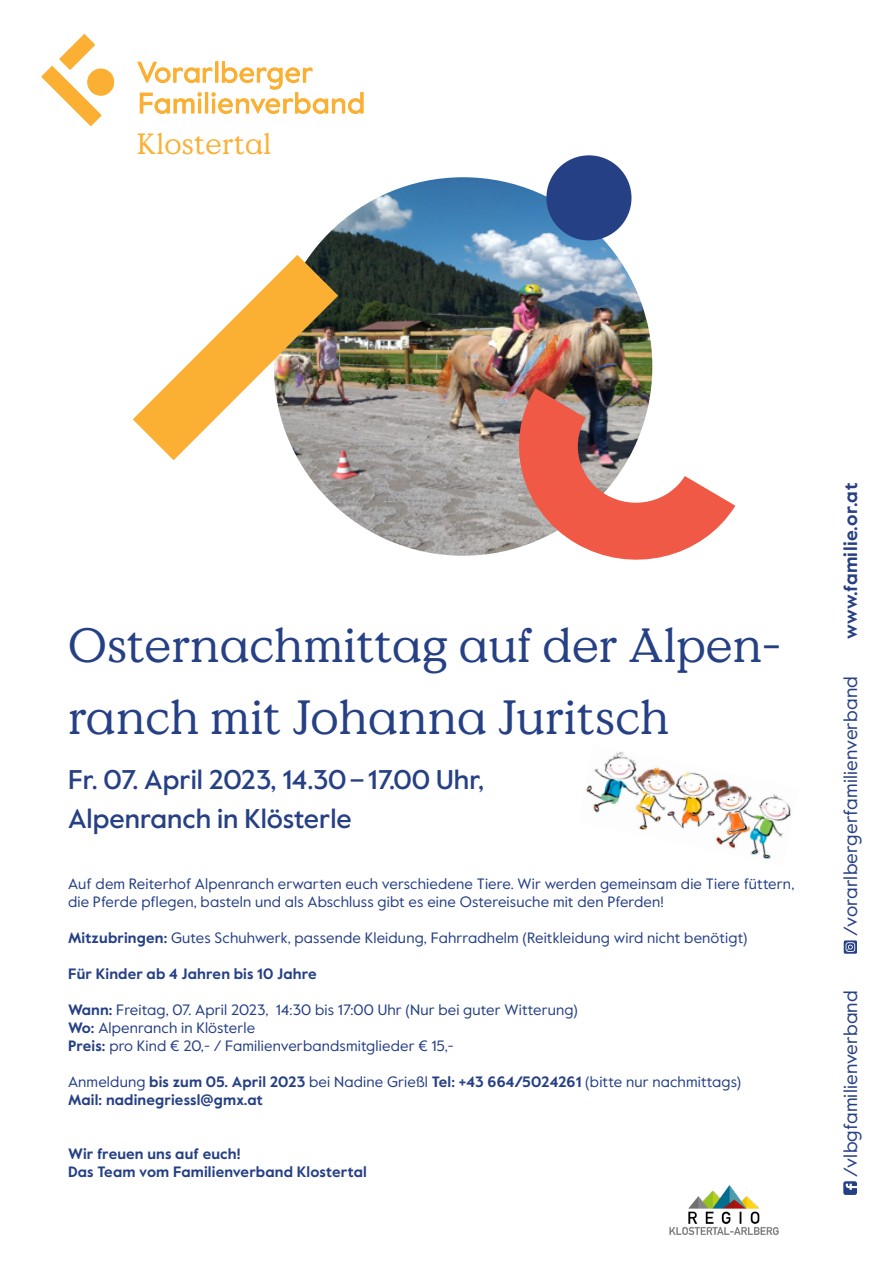
<style>
.page{position:relative;width:893px;height:1263px;background:#fff}
.page>*{position:absolute;margin:0;border:0;box-sizing:border-box;transform-origin:0 0}
.A4_Titel{font:48px/72px "Value Serif Pro";color:#264085}
.A4_Ortsverband_Name{font:29.25px "Value Serif Pro";letter-spacing:.01em;color:#fbb033}
.A4_Datum__Uhrzeit__O{font:500 27px/39px "Value Sans Pro";color:#264085}
.t1{font:18.9px "Value Sans Pro";letter-spacing:.01em;color:#264085}
.t2{font:700 18.9px "Value Sans Pro";letter-spacing:.02em;color:#264085}
.A4_FT_klein__12_16{font:15px/18px "Value Sans Pro";letter-spacing:.01em;color:#264085}
.A4_FT_klein__12_16-2{font:700 15px "Value Sans Pro";letter-spacing:.01em;color:#264085}
.s1{font-weight:700}
</style>
<div class="page">
<svg style="left:843px;top:1181px;width:14px;height:14px"></svg>
<svg style="left:844px;top:940px;width:13px;height:14px"></svg>
<svg style="left:42px;top:34px;width:322px;height:92px"></svg>
<img style="left:669px;top:1185px;width:110px;height:50px">
<img style="left:274px;top:177px;width:378px;height:379px;border-radius:189px">
<svg style="left:502px;top:388px;width:233px;height:172px"></svg>
<svg style="left:133px;top:255px;width:205px;height:205px"></svg>
<div style="left:546px;top:155px;width:85px;height:85px;background:#264085;border-radius:50%"></div>
<img style="left:586px;top:751px;width:205px;height:109px">
<p class="A4_Ortsverband_Name" style="left:137px;top:126px;width:136px">Klostertal</p>
<p class="A4_Titel" style="left:68px;top:610px;width:714px">Osternachmittag auf der Alpen&shy;ranch mit Johanna Juritsch</p>
<p class="A4_Datum__Uhrzeit__O" style="left:68px;top:761px;width:418px">Fr. 07. April 2023, 14.30 – 17.00 Uhr,<br>Alpenranch in Klösterle</p>
<p class="A4_FT_klein__12_16" style="left:68px;top:875px;width:728px">Auf dem Reiterhof Alpenranch erwarten euch verschiedene Tiere. Wir werden gemeinsam die Tiere füttern, die Pferde pflegen, basteln und als Abschluss gibt es eine Ostereisuche mit den Pferden!</p>
<p class="A4_FT_klein__12_16" style="left:68px;top:929px;width:681px"><span class="s1">Mitzubringen:</span> Gutes Schuhwerk, passende Kleidung, Fahrradhelm (Reitkleidung wird nicht benötigt)</p>
<p class="A4_FT_klein__12_16-2" style="left:68px;top:965px;width:250px">Für Kinder ab 4 Jahren bis 10 Jahre</p>
<p class="A4_FT_klein__12_16" style="left:68px;top:1001px;width:511px"><span class="s1">Wann:</span> Freitag, 07. April 2023, 14:30 bis 17:00 Uhr (Nur bei guter Witterung)</p>
<p class="A4_FT_klein__12_16" style="left:68px;top:1019px;width:189px"><span class="s1">Wo:</span> Alpenranch in Klösterle</p>
<p class="A4_FT_klein__12_16" style="left:68px;top:1037px;width:387px"><span class="s1">Preis:</span> pro Kind € 20,- / Familienverbandsmitglieder € 15,-</p>
<p class="A4_FT_klein__12_16" style="left:68px;top:1073px;width:675px">Anmeldung <span class="s1">bis zum 05. April 2023</span> bei Nadine Grießl <span class="s1">Tel: +43 664/5024261</span> (bitte nur nachmittags)</p>
<p class="A4_FT_klein__12_16-2" style="left:68px;top:1091px;width:196px">Mail: nadinegriessl@gmx.at</p>
<p class="A4_FT_klein__12_16-2" style="left:68px;top:1145px;width:174px">Wir freuen uns auf euch!</p>
<p class="A4_FT_klein__12_16-2" style="left:68px;top:1163px;width:300px">Das Team vom Familienverband Klostertal</p>
<p class="t2" style="left:839px;top:639px;width:158px;rotate:-90deg">www.familie.or.at</p>
<p class="t1" style="left:839px;top:936px;width:261px;rotate:-90deg">/vorarlbergerfamilienverband</p>
<p class="t1" style="left:839px;top:1176px;width:188px;rotate:-90deg">/vlbgfamilienverband</p>
</div>
